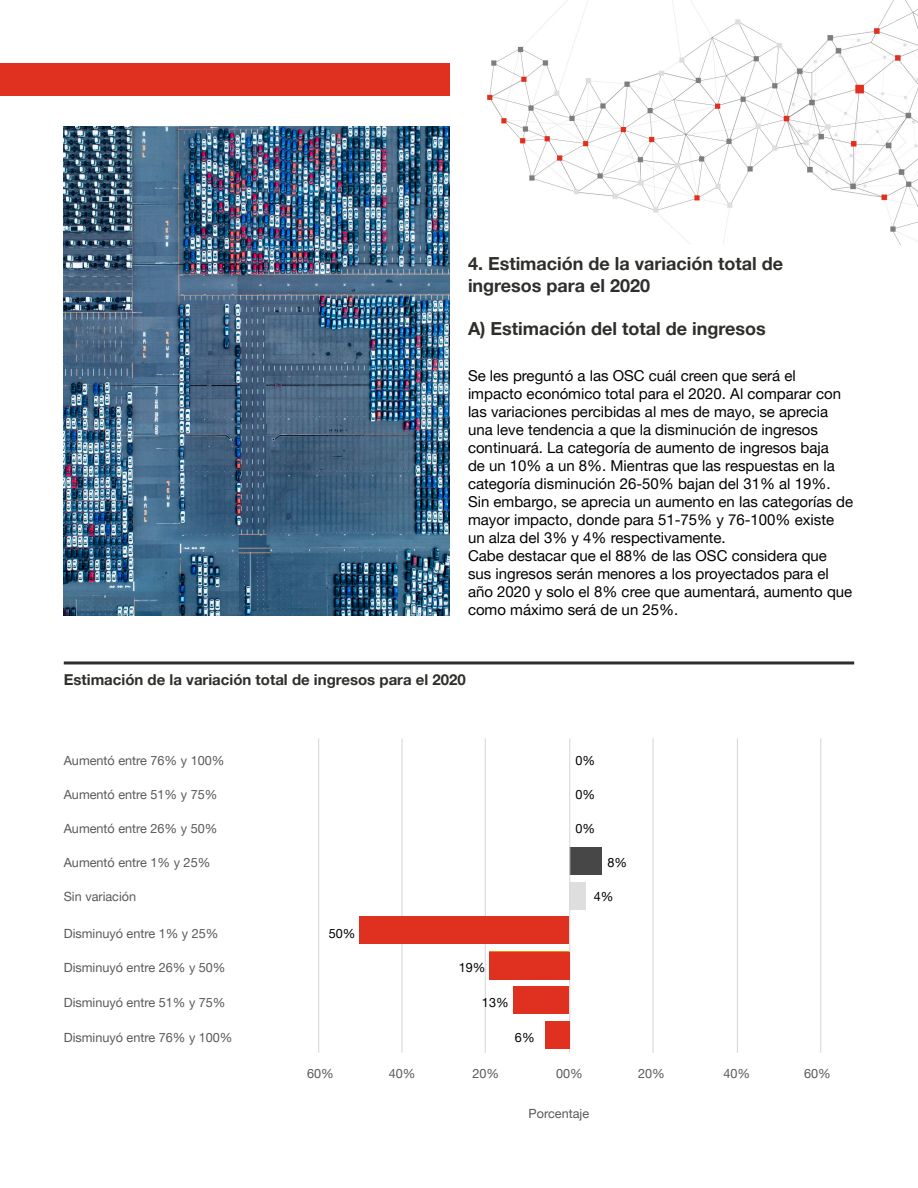
<style>
.page{position:relative;width:918px;height:1188px;background:#fff}
.page>*{position:absolute;margin:0;border:0;box-sizing:border-box;transform-origin:0 0}
.t1{font:700 18px/21.6px "Helvetica Neue LT Pro";color:#2e2e2b}
.t2{font:15px/18px "Helvetica Neue LT Pro";color:#000}
.t3{font:700 15px "Helvetica Neue LT Pro";color:#2e2e2b}
.t4{font:12.6px "Helvetica Neue LT Pro";color:#595959}
.t5{font:12.6px "Helvetica Neue LT Pro";color:#000}
</style>
<div class="page">
<hr style="left:64px;top:661px;width:790px;height:3px;background:#2e2e2b">
<hr style="left:318px;top:738px;width:1px;height:315px;background:#d9d9d9">
<hr style="left:401px;top:738px;width:2px;height:315px;background:#d9d9d9">
<hr style="left:485px;top:738px;width:1px;height:315px;background:#d9d9d9">
<hr style="left:653px;top:738px;width:1px;height:315px;background:#d9d9d9">
<hr style="left:737px;top:738px;width:1px;height:315px;background:#d9d9d9">
<hr style="left:820px;top:738px;width:1px;height:315px;background:#d9d9d9">
<div style="left:569px;top:882px;width:17px;height:27px;background:#dedede"></div>
<div style="left:569px;top:847px;width:33px;height:27px;background:#474747"></div>
<hr style="left:569px;top:738px;width:1px;height:315px;background:#d9d9d9">
<div style="left:359px;top:917px;width:210px;height:27px;background:#e0301f"></div>
<div style="left:489px;top:952px;width:80px;height:27px;background:#e0301f"></div>
<div style="left:513px;top:987px;width:56px;height:27px;background:#e0301f"></div>
<div style="left:545px;top:1022px;width:24px;height:27px;background:#e0301f"></div>
<div style="left:0;top:64px;width:450px;height:32px;background:#e0301f"></div>
<img style="left:64px;top:126px;width:386px;height:489px">
<img style="left:487px;top:0;width:431px;height:245px">
<p class="t1" style="left:468px;top:252px;width:317px">4. Estimación de la variación total de ingresos para el 2020</p>
<p class="t1" style="left:468px;top:317px;width:299px">A) Estimación del total de ingresos</p>
<p class="t2" style="left:468px;top:367px;width:387px">Se les preguntó a las OSC cuál creen que será el impacto económico total para el 2020. Al comparar con las variaciones percibidas al mes de mayo, se aprecia una leve tendencia a que la disminución de ingresos continuará. La categoría de aumento de ingresos baja<br>de un 10% a un 8%. Mientras que las respuestas en la categoría disminución 26-50% bajan del 31% al 19%.<br>Sin embargo, se aprecia un aumento en las categorías de mayor impacto, donde para 51-75% y 76-100% existe un alza del 3% y 4% respectivamente.</p>
<p class="t2" style="left:468px;top:547px;width:386px">Cabe destacar que el 88% de las OSC considera que sus ingresos serán menores a los proyectados para el año 2020 y solo el 8% cree que aumentará, aumento que como máximo será de un 25%.</p>
<p class="t3" style="left:64px;top:670px;width:404px">Estimación de la variación total de ingresos para el 2020</p>
<p class="t4" style="left:64px;top:752px;width:162px">Aumentó entre 76% y 100%</p>
<p class="t4" style="left:64px;top:786px;width:155px">Aumentó entre 51% y 75%</p>
<p class="t4" style="left:64px;top:821px;width:155px">Aumentó entre 26% y 50%</p>
<p class="t4" style="left:64px;top:855px;width:148px">Aumentó entre 1% y 25%</p>
<p class="t4" style="left:64px;top:889px;width:74px">Sin variación</p>
<p class="t4" style="left:64px;top:925px;width:156px">Disminuyó entre 1% y 25%</p>
<p class="t5" style="left:329px;top:925px;width:28px">50%</p>
<p class="t4" style="left:64px;top:959px;width:163px">Disminuyó entre 26% y 50%</p>
<p class="t5" style="left:459px;top:959px;width:28px">19%</p>
<p class="t4" style="left:64px;top:994px;width:163px">Disminuyó entre 51% y 75%</p>
<p class="t5" style="left:482px;top:994px;width:28px">13%</p>
<p class="t4" style="left:64px;top:1029px;width:170px">Disminuyó entre 76% y 100%</p>
<p class="t5" style="left:515px;top:1029px;width:21px">6%</p>
<p class="t5" style="left:575px;top:752px;width:21px">0%</p>
<p class="t5" style="left:575px;top:786px;width:21px">0%</p>
<p class="t5" style="left:575px;top:821px;width:21px">0%</p>
<p class="t5" style="left:607px;top:855px;width:21px">8%</p>
<p class="t5" style="left:594px;top:889px;width:21px">4%</p>
<p class="t4" style="left:307px;top:1066px;width:28px">60%</p>
<p class="t4" style="left:389px;top:1066px;width:28px">40%</p>
<p class="t4" style="left:472px;top:1066px;width:28px">20%</p>
<p class="t4" style="left:556px;top:1066px;width:28px">00%</p>
<p class="t4" style="left:638px;top:1066px;width:28px">20%</p>
<p class="t4" style="left:724px;top:1066px;width:28px">40%</p>
<p class="t4" style="left:804px;top:1066px;width:28px">60%</p>
<p class="t4" style="left:529px;top:1106px;width:62px">Porcentaje</p>
</div>
